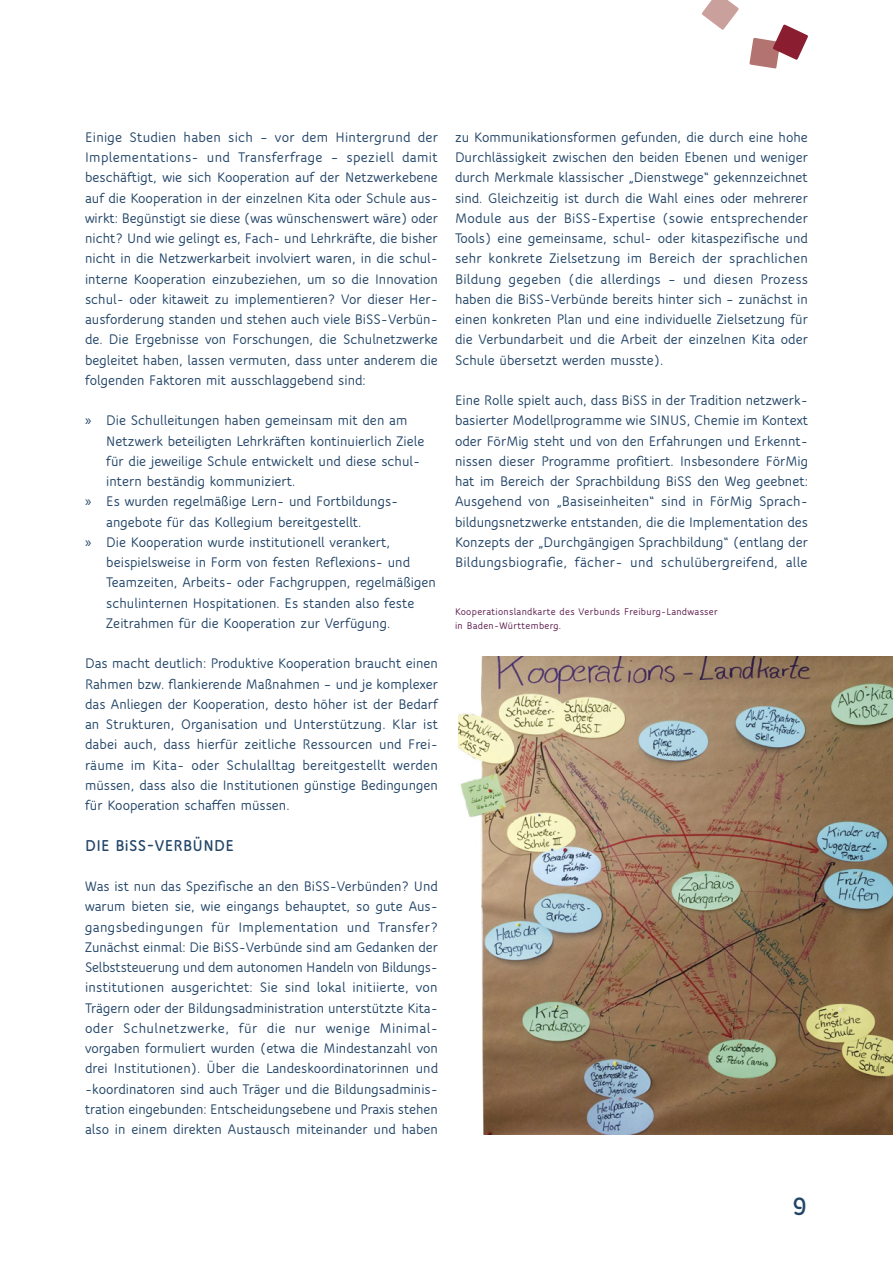
<style>
.page{position:relative;width:893px;height:1263px;background:#fff}
.page>*{position:absolute;margin:0;border:0;box-sizing:border-box;transform-origin:0 0}
.t1{font:800 27px "Speak OT";color:#234568}
.t2{font:800 16.95px "Speak OT";letter-spacing:.02em;color:#234568}
.t3{font:700 15px/20.2px "Speak OT";color:#234568;text-align:justify}
.t4{font:700 10.5px/13.5px "Speak OT";letter-spacing:.03em;color:#5b184a}
.s1{font-family:"Myriad Pro";font-weight:400}
</style>
<div class="page">
<svg style="left:749px;top:24px;width:59px;height:45px"></svg>
<svg style="left:702px;top:0;width:37px;height:30px"></svg>
<img style="left:458px;top:656px;width:435px;height:478px">
<p class="t3" style="left:85px;top:126px;width:355px;text-align:left">Einige Studien haben sich – vor dem Hintergrund der Implementations- und Transferfrage – speziell damit beschäftigt, wie sich Kooperation auf der Netzwerkebene auf die Kooperation in der einzelnen Kita oder Schule aus&shy;wirkt: Begünstigt sie diese (was wünschenswert wäre) oder nicht? Und wie gelingt es, Fach- und Lehrkräfte, die bisher nicht in die Netzwerkarbeit involviert waren, in die schul&shy;interne Kooperation einzubeziehen, um so die Innovation schul- oder kitaweit zu implementieren? Vor dieser Her&shy;ausforderung standen und stehen auch viele BiSS-Verbün&shy;de. Die Ergebnisse von Forschungen, die Schulnetzwerke begleitet haben, lassen vermuten, dass unter anderem die folgenden Faktoren mit ausschlaggebend sind:</p>
<p class="t3" style="left:85px;top:410px;width:324px"><span class="s1">»</span> Die Schulleitungen haben gemeinsam mit den am</p>
<p class="t3" style="left:106px;top:430px;width:320px">Netzwerk beteiligten Lehrkräften kontinuierlich Ziele</p>
<p class="t3" style="left:106px;top:450px;width:315px">für die jeweilige Schule entwickelt und diese schul-</p>
<p class="t3" style="left:106px;top:471px;width:191px">intern beständig kommuniziert.</p>
<p class="t3" style="left:85px;top:491px;width:312px"><span class="s1">»</span> Es wurden regelmäßige Lern- und Fortbildungs-</p>
<p class="t3" style="left:106px;top:511px;width:257px">angebote für das Kollegium bereitgestellt.</p>
<p class="t3" style="left:85px;top:531px;width:307px"><span class="s1">»</span> Die Kooperation wurde institutionell verankert,</p>
<p class="t3" style="left:106px;top:552px;width:305px">beispielsweise in Form von festen Reflexions- und</p>
<p class="t3" style="left:106px;top:572px;width:331px">Teamzeiten, Arbeits- oder Fachgruppen, regelmäßigen</p>
<p class="t3" style="left:106px;top:592px;width:310px">schulinternen Hospitationen. Es standen also feste</p>
<p class="t3" style="left:106px;top:612px;width:285px">Zeitrahmen für die Kooperation zur Verfügung.</p>
<p class="t3" style="left:85px;top:653px;width:355px">Das macht deutlich: Produktive Kooperation braucht einen Rahmen bzw. flankierende Maßnahmen – und je komplexer das Anliegen der Kooperation, desto höher ist der Bedarf an Strukturen, Organisation und Unterstützung. Klar ist dabei auch, dass hierfür zeitliche Ressourcen und Frei&shy;räume im Kita- oder Schulalltag bereitgestellt werden müssen, dass also die Institutionen günstige Bedingungen für Kooperation schaffen müssen.</p>
<p class="t2" style="left:85px;top:834px;width:150px">DIE BISS-VERBÜNDE</p>
<p class="t3" style="left:85px;top:876px;width:355px">Was ist nun das Spezifische an den BiSS-Verbünden? Und warum bieten sie, wie eingangs behauptet, so gute Aus&shy;gangsbedingungen für Implementation und Transfer?<br>Zunächst einmal: Die BiSS-Verbünde sind am Gedanken der Selbststeuerung und dem autonomen Handeln von Bildungs&shy;institutionen ausgerichtet: Sie sind lokal initiierte, von Trägern oder der Bildungsadministration unterstützte Kita&shy;oder Schulnetzwerke, für die nur wenige Minimal&shy;vorgaben formuliert wurden (etwa die Mindestanzahl von drei Institutionen). Über die Landeskoordinatorinnen und -koordinatoren sind auch Träger und die Bildungsadminis&shy;tration eingebunden: Entscheidungsebene und Praxis stehen also in einem direkten Austausch miteinander und haben</p>
<p class="t3" style="left:455px;top:126px;width:355px">zu Kommunikationsformen gefunden, die durch eine hohe Durchlässigkeit zwischen den beiden Ebenen und weniger durch Merkmale klassischer „Dienstwege“ gekennzeichnet sind. Gleichzeitig ist durch die Wahl eines oder mehrerer Module aus der BiSS-Expertise (sowie entsprechender Tools) eine gemeinsame, schul- oder kitaspezifische und sehr konkrete Zielsetzung im Bereich der sprachlichen Bildung gegeben (die allerdings – und diesen Prozess haben die BiSS-Verbünde bereits hinter sich – zunächst in einen konkreten Plan und eine individuelle Zielsetzung für die Verbundarbeit und die Arbeit der einzelnen Kita oder Schule übersetzt werden musste).</p>
<p class="t3" style="left:455px;top:390px;width:355px;text-align:left">Eine Rolle spielt auch, dass BiSS in der Tradition netzwerk&shy;basierter Modellprogramme wie SINUS, Chemie im Kontext oder FörMig steht und von den Erfahrungen und Erkennt&shy;nissen dieser Programme profitiert. Insbesondere FörMig hat im Bereich der Sprachbildung BiSS den Weg geebnet:<br>Ausgehend von „Basiseinheiten“ sind in FörMig Sprach&shy;bildungsnetzwerke entstanden, die die Implementation des Konzepts der „Durchgängigen Sprachbildung“ (entlang der Bildungsbiografie, fächer- und schulübergreifend, alle</p>
<p class="t4" style="left:455px;top:605px;width:264px">Kooperationslandkarte des Verbunds Freiburg-Landwasser in Baden-Württemberg.</p>
<h1 class="t1" style="left:792px;top:1189px;width:18px">9</h1>
</div>
